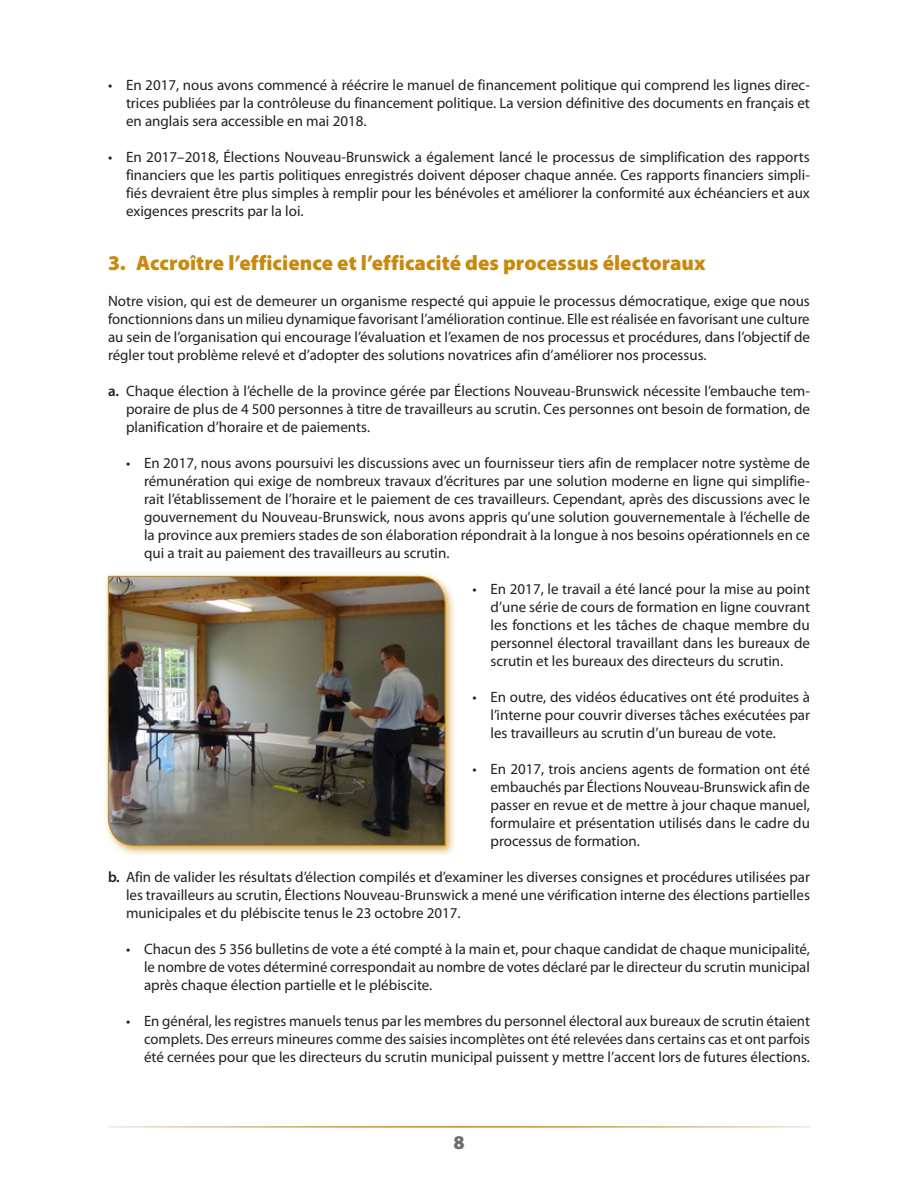
<style>
.page{position:relative;width:918px;height:1188px;background:#fff}
.page>*{position:absolute;margin:0;border:0;box-sizing:border-box;transform-origin:0 0}
.Head_2__1_col{font:900 21px "Myriad Pro";color:#c8890e}
.t1{font:900 19.5px "Myriad Pro";color:#6c6d70}
.text{font:15px/18px "Myriad Pro";color:#231f20;text-align:justify}
.s1{font-weight:600}
</style>
<div class="page">
<div style="left:103px;top:571px;width:354px;height:286px;background:#c8890e;opacity:.75"></div>
<img style="left:108px;top:576px;width:338px;height:270px">
<p class="text" style="left:126px;top:76px;width:686px;text-indent:-18px">• En 2017, nous avons commencé à réécrire le manuel de financement politique qui comprend les lignes direc&shy;trices publiées par la contrôleuse du financement politique. La version définitive des documents en français et en anglais sera accessible en mai 2018.</p>
<p class="text" style="left:126px;top:148px;width:686px;text-indent:-18px">• En 2017–2018, Élections Nouveau-Brunswick a également lancé le processus de simplification des rapports financiers que les partis politiques enregistrés doivent déposer chaque année. Ces rapports financiers simpli&shy;fiés devraient être plus simples à remplir pour les bénévoles et améliorer la conformité aux échéanciers et aux exigences prescrits par la loi.</p>
<p class="Head_2__1_col" style="left:108px;top:249px;width:599px">3. Accroître l’efficience et l’efficacité des processus électoraux</p>
<p class="text" style="left:108px;top:292px;width:704px">Notre vision, qui est de demeurer un organisme respecté qui appuie le processus démocratique, exige que nous fonctionnions dans un milieu dynamique favorisant l’amélioration continue. Elle est réalisée en favorisant une culture au sein de l’organisation qui encourage l’évaluation et l’examen de nos processus et procédures, dans l’objectif de régler tout problème relevé et d’adopter des solutions novatrices afin d’améliorer nos processus.</p>
<p class="text" style="left:126px;top:382px;width:686px;text-indent:-18px"><span class="s1">a.</span> Chaque élection à l’échelle de la province gérée par Élections Nouveau-Brunswick nécessite l’embauche tem&shy;poraire de plus de 4 500 personnes à titre de travailleurs au scrutin. Ces personnes ont besoin de formation, de planification d’horaire et de paiements.</p>
<p class="text" style="left:144px;top:454px;width:668px;text-indent:-18px">• En 2017, nous avons poursuivi les discussions avec un fournisseur tiers afin de remplacer notre système de rémunération qui exige de nombreux travaux d’écritures par une solution moderne en ligne qui simplifie&shy;rait l’établissement de l’horaire et le paiement de ces travailleurs. Cependant, après des discussions avec le gouvernement du Nouveau-Brunswick, nous avons appris qu’une solution gouvernementale à l’échelle de la province aux premiers stades de son élaboration répondrait à la longue à nos besoins opérationnels en ce qui a trait au paiement des travailleurs au scrutin.</p>
<p class="text" style="left:490px;top:580px;width:321px;text-indent:-18px">• En 2017, le travail a été lancé pour la mise au point d’une série de cours de formation en ligne couvrant les fonctions et les tâches de chaque membre du personnel électoral travaillant dans les bureaux de scrutin et les bureaux des directeurs du scrutin.</p>
<p class="text" style="left:490px;top:688px;width:321px;text-indent:-18px">• En outre, des vidéos éducatives ont été produites à l’interne pour couvrir diverses tâches exécutées par les travailleurs au scrutin d’un bureau de vote.</p>
<p class="text" style="left:490px;top:760px;width:321px;text-indent:-18px">• En 2017, trois anciens agents de formation ont été embauchés par Élections Nouveau-Brunswick afin de passer en revue et de mettre à jour chaque manuel, formulaire et présentation utilisés dans le cadre du processus de formation.</p>
<p class="text" style="left:126px;top:868px;width:686px;text-indent:-18px"><span class="s1">b.</span> Afin de valider les résultats d’élection compilés et d’examiner les diverses consignes et procédures utilisées par les travailleurs au scrutin, Élections Nouveau-Brunswick a mené une vérification interne des élections partielles municipales et du plébiscite tenus le 23 octobre 2017.</p>
<p class="text" style="left:144px;top:940px;width:668px;text-indent:-18px">• Chacun des 5 356 bulletins de vote a été compté à la main et, pour chaque candidat de chaque municipalité, le nombre de votes déterminé correspondait au nombre de votes déclaré par le directeur du scrutin municipal après chaque élection partielle et le plébiscite.</p>
<p class="text" style="left:144px;top:1012px;width:668px;text-indent:-18px">• En général, les registres manuels tenus par les membres du personnel électoral aux bureaux de scrutin étaient complets. Des erreurs mineures comme des saisies incomplètes ont été relevées dans certains cas et ont parfois été cernées pour que les directeurs du scrutin municipal puissent y mettre l’accent lors de futures élections.</p>
<h2 class="t1" style="left:453px;top:1129px;width:13px">8</h2>
</div>
